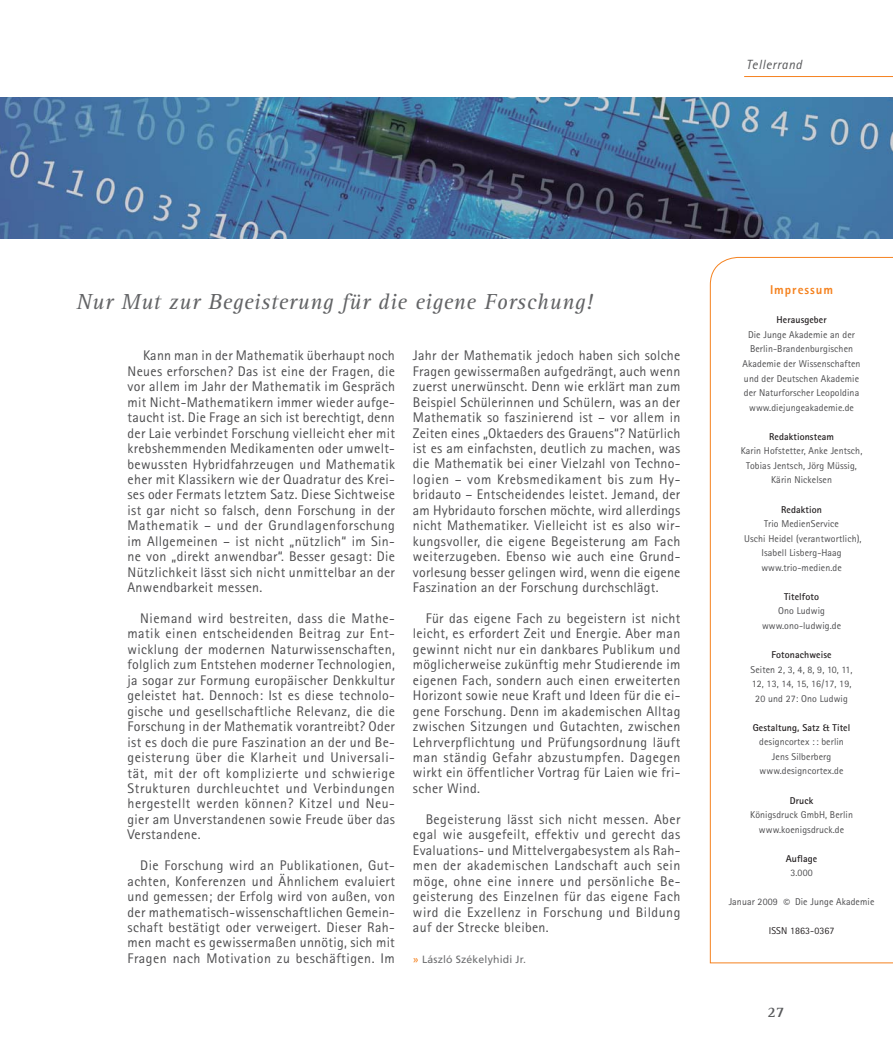
<style>
.page{position:relative;width:893px;height:1063px;background:#fff}
.page>*{position:absolute;margin:0;border:0;box-sizing:border-box;transform-origin:0 0}
.t1{font:italic 22.5px "Rotis Serif";letter-spacing:.025em;color:#636466}
.t2{font:700 15px "Rotis Serif";color:#58595b}
.t3{font:13.95px/15.5px "Rotis Sans Serif";letter-spacing:.025em;color:#4c4c4e;text-align:justify}
.t4{font:italic 13.35px "Rotis Sans Serif";letter-spacing:.035em;color:#58595b}
.t5{font:800 12.75px "Rotis Sans Serif";letter-spacing:.075em;color:#f5821f}
.t6{font:10.5px "Frutiger";letter-spacing:.015em;color:#6d6e70}
.t7{font:9.9px/14.5px "Rotis Sans Serif";letter-spacing:.01em;color:#4c4c4e;text-align:center}
.t8{font:700 9.9px "Rotis Sans Serif";letter-spacing:.01em;color:#231f20}
.t9{font:9.9px "Rotis Sans Serif";letter-spacing:.01em;color:#231f20}
.s1{color:#f5821f}
.s2{font-size:13.2px}
</style>
<div class="page">
<img style="left:0;top:98px;width:893px;height:140px">
<svg style="left:710px;top:257px;width:183px;height:706px"></svg>
<hr style="left:744px;top:76px;width:149px;height:1px;background:#f5821f">
<p class="t4" style="left:746px;top:60px;width:57px">Tellerrand</p>
<h1 class="t1" style="left:77px;top:294px;width:518px">Nur Mut zur Begeisterung für die eigene Forschung!</h1>
<p class="t3" style="left:128px;top:349px;width:269px;text-indent:16px">Kann man in der Mathematik überhaupt noch Neues erforschen? Das ist eine der Fragen, die vor allem im Jahr der Mathematik im Gespräch mit Nicht-Mathematikern immer wieder aufge&shy;taucht ist. Die Frage an sich ist berechtigt, denn der Laie verbindet Forschung vielleicht eher mit krebshemmenden Medikamenten oder umwelt&shy;bewussten Hybridfahrzeugen und Mathematik eher mit Klassikern wie der Quadratur des Krei&shy;ses oder Fermats letztem Satz. Diese Sichtweise ist gar nicht so falsch, denn Forschung in der Mathematik – und der Grundlagenforschung im Allgemeinen – ist nicht „nützlich“ im Sin&shy;ne von „direkt anwendbar“. Besser gesagt: Die Nützlichkeit lässt sich nicht unmittelbar an der Anwendbarkeit messen.</p>
<p class="t3" style="left:128px;top:612px;width:269px;text-indent:13px">Niemand wird bestreiten, dass die Mathe&shy;matik einen entscheidenden Beitrag zur Ent&shy;wicklung der modernen Naturwissenschaften, folglich zum Entstehen moderner Technologien, ja sogar zur Formung europäischer Denkkultur geleistet hat. Dennoch: Ist es diese technolo&shy;gische und gesellschaftliche Relevanz, die die Forschung in der Mathematik vorantreibt? Oder ist es doch die pure Faszination an der und Be&shy;geisterung über die Klarheit und Universali&shy;tät, mit der oft komplizierte und schwierige Strukturen durchleuchtet und Verbindungen hergestellt werden können? Kitzel und Neu&shy;gier am Unverstandenen sowie Freude über das Verstandene.</p>
<p class="t3" style="left:128px;top:859px;width:269px;text-indent:13px">Die Forschung wird an Publikationen, Gut&shy;achten, Konferenzen und Ähnlichem evaluiert und gemessen; der Erfolg wird von außen, von der mathematisch-wissenschaftlichen Gemein&shy;schaft bestätigt oder verweigert. Dieser Rah&shy;men macht es gewissermaßen unnötig, sich mit Fragen nach Motivation zu beschäftigen. Im</p>
<p class="t3" style="left:413px;top:349px;width:269px">Jahr der Mathematik jedoch haben sich solche Fragen gewissermaßen aufgedrängt, auch wenn zuerst unerwünscht. Denn wie erklärt man zum Beispiel Schülerinnen und Schülern, was an der Mathematik so faszinierend ist – vor allem in Zeiten eines „Oktaeders des Grauens“? Natürlich ist es am einfachsten, deutlich zu machen, was die Mathematik bei einer Vielzahl von Techno&shy;logien – vom Krebsmedikament bis zum Hy&shy;bridauto – Entscheidendes leistet. Jemand, der am Hybridauto forschen möchte, wird allerdings nicht Mathematiker. Vielleicht ist es also wir&shy;kungsvoller, die eigene Begeisterung am Fach weiterzugeben. Ebenso wie auch eine Grund&shy;vorlesung besser gelingen wird, wenn die eigene Faszination an der Forschung durchschlägt.</p>
<p class="t3" style="left:413px;top:612px;width:269px;text-indent:13px">Für das eigene Fach zu begeistern ist nicht leicht, es erfordert Zeit und Energie. Aber man gewinnt nicht nur ein dankbares Publikum und möglicherweise zukünftig mehr Studierende im eigenen Fach, sondern auch einen erweiterten Horizont sowie neue Kraft und Ideen für die ei&shy;gene Forschung. Denn im akademischen Alltag zwischen Sitzungen und Gutachten, zwischen Lehrverpflichtung und Prüfungsordnung läuft man ständig Gefahr abzustumpfen. Dagegen wirkt ein öffentlicher Vortrag für Laien wie fri&shy;scher Wind.</p>
<p class="t3" style="left:413px;top:813px;width:269px;text-indent:13px">Begeisterung lässt sich nicht messen. Aber egal wie ausgefeilt, effektiv und gerecht das Evaluations- und Mittelvergabesystem als Rah&shy;men der akademischen Landschaft auch sein möge, ohne eine innere und persönliche Be&shy;geisterung des Einzelnen für das eigene Fach wird die Exzellenz in Forschung und Bildung auf der Strecke bleiben.</p>
<p class="t6" style="left:413px;top:955px;width:114px"><span class="s1">»</span> László Székelyhidi Jr.</p>
<p class="t5" style="left:770px;top:285px;width:65px">Impressum</p>
<p class="t8" style="left:776px;top:317px;width:52px">Herausgeber</p>
<p class="t7" style="left:742px;top:328px;width:120px">Die Junge Akademie an der<br>Berlin-Brandenburgischen<br>Akademie der Wissenschaften und der Deutschen Akademie der Naturforscher Leopoldina www.diejungeakademie.de</p>
<p class="t8" style="left:769px;top:433px;width:66px">Redaktionsteam</p>
<p class="t7" style="left:741px;top:445px;width:123px">Karin Hofstetter, Anke Jentsch,<br>Tobias Jentsch, Jörg Müssig,<br>Kärin Nickelsen</p>
<p class="t8" style="left:781px;top:506px;width:42px">Redaktion</p>
<p class="t7" style="left:744px;top:517px;width:119px">Trio MedienService<br>Uschi Heidel (verantwortlich),<br>Isabell Lisberg-Haag www.trio-medien.de</p>
<p class="t8" style="left:784px;top:593px;width:37px">Titelfoto</p>
<p class="t7" style="left:762px;top:605px;width:81px">Ono Ludwig www.ono-ludwig.de</p>
<p class="t8" style="left:771px;top:651px;width:62px">Fotonachweise</p>
<p class="t7" style="left:750px;top:663px;width:104px">Seiten 2, 3, 4, 8, 9, 10, 11,<br>12, 13, 14, 15, 16/17, 19,<br>20 und 27: Ono Ludwig</p>
<p class="t8" style="left:753px;top:724px;width:99px">Gestaltung, Satz &amp; Titel</p>
<p class="t7" style="left:759px;top:736px;width:86px">designcortex : : berlin<br>Jens Silberberg www.designcortex.de</p>
<p class="t8" style="left:790px;top:797px;width:25px">Druck</p>
<p class="t7" style="left:750px;top:808px;width:104px">Königsdruck GmbH, Berlin www.koenigsdruck.de</p>
<p class="t8" style="left:786px;top:855px;width:33px">Auflage</p>
<p class="t7" style="left:790px;top:867px;width:24px">3.000</p>
<p class="t7" style="left:729px;top:896px;width:147px">Januar 2009 <span class="s2">©</span> Die Junge Akademie</p>
<p class="t9" style="left:769px;top:928px;width:67px">ISSN 1863-0367</p>
<p class="t2" style="left:767px;top:1006px;width:18px">27</p>
</div>
